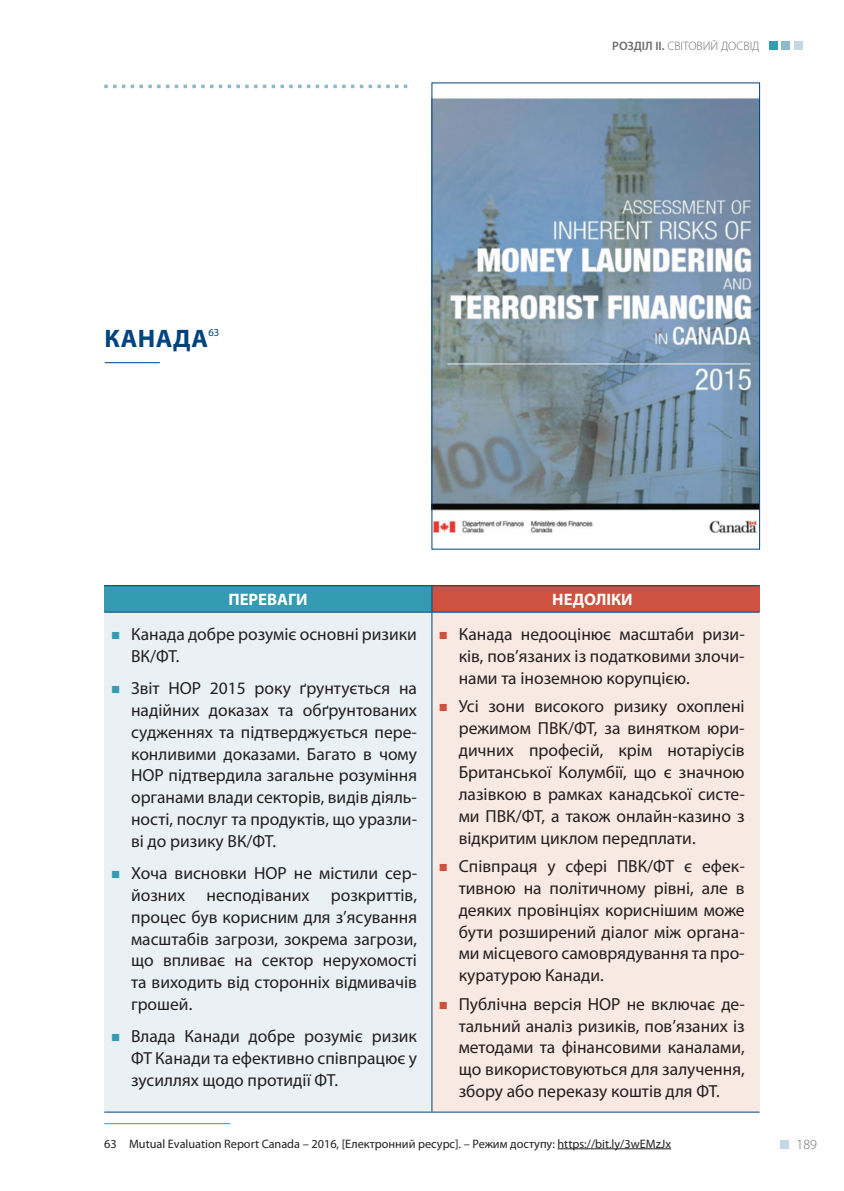
<style>
.page{position:relative;width:844px;height:1191px;background:#fff}
.page>*{position:absolute;margin:0;border:0;box-sizing:border-box;transform-origin:0 0}
.t1{font:700 25.38px "Myriad Pro";letter-spacing:.03em;color:#01437c}
.t2{font:17.5px/21.9px "Myriad Pro";color:#231f20;text-align:justify}
.t3{font:700 16.62px "Myriad Pro";color:#fff}
.t4{font:300 14px "Myriad Pro";color:#6c6d70}
.t5{font:12.25px "Myriad Pro";color:#231f20}
.t6{font:300 12.25px "Myriad Pro";color:#6c6d70}
.t7{font:10.67px "Myriad Pro";color:#01437c}
.s1{font-weight:600}
</style>
<div class="page">
<div style="left:768px;top:41px;width:9px;height:9px;background:#349bb2"></div>
<div style="left:781px;top:41px;width:8px;height:9px;background:#8abacb"></div>
<div style="left:794px;top:41px;width:8px;height:9px;background:#c2d8e2"></div>
<svg style="left:104px;top:85px;width:304px;height:3px"></svg>
<div style="left:780px;top:1140px;width:8px;height:8px;background:#c2d8e2"></div>
<div style="left:104px;top:586px;width:328px;height:26px;background:#349bb2"></div>
<div style="left:432px;top:586px;width:327px;height:26px;background:#ce523f"></div>
<div style="left:104px;top:612px;width:328px;height:500px;background:#eaf1f5"></div>
<div style="left:432px;top:612px;width:327px;height:500px;background:#f8e9e2"></div>
<hr style="left:104px;top:585px;width:328px;height:1px;background:#01437c">
<hr style="left:432px;top:585px;width:327px;height:1px;background:#01437c">
<svg style="left:431px;top:586px;width:1px;height:26px"></svg>
<hr style="left:104px;top:612px;width:328px;height:1px;background:#01437c">
<hr style="left:104px;top:1111px;width:328px;height:1px;background:#01437c">
<hr style="left:432px;top:612px;width:327px;height:1px;background:#01437c">
<hr style="left:431px;top:612px;width:1px;height:499px;background:#01437c">
<hr style="left:432px;top:1111px;width:327px;height:1px;background:#01437c">
<hr style="left:104px;top:1123px;width:126px;height:1px;background:#349bb2">
<hr style="left:557px;top:1148px;width:114px;height:1px;background:#231f20">
<hr style="left:105px;top:362px;width:55px;height:1px;background:#01437c">
<img style="left:433px;top:98px;width:324px;height:435px">
<p class="t6" style="left:612px;top:39px;width:149px"><span class="s1">РОЗДІЛ ІІ.</span> СВІТОВИЙ ДОСВІД</p>
<h1 class="t1" style="left:104px;top:321px;width:105px">КАНАДА</h1>
<p class="t7" style="left:208px;top:326px;width:12px">63</p>
<p class="t3" style="left:228px;top:589px;width:81px">ПЕРЕВАГИ</p>
<p class="t3" style="left:552px;top:589px;width:82px">НЕДОЛІКИ</p>
<p class="t2" style="left:131px;top:623px;width:287px">Канада добре розуміє основні ризики<br>ВК/ФТ.</p>
<p class="t2" style="left:131px;top:677px;width:287px">Звіт НОР 2015 року ґрунтується на надійних доказах та обґрунтованих судженнях та підтверджується пере&shy;конливими доказами. Багато в чому НОР підтвердила загальне розуміння органами влади секторів, видів діяль&shy;ності, послуг та продуктів, що уразли&shy;ві до ризику ВК/ФТ.</p>
<p class="t2" style="left:131px;top:861px;width:287px">Хоча висновки НОР не містили сер&shy;йозних несподіваних розкриттів, процес був корисним для з’ясування масштабів загрози, зокрема загрози, що впливає на сектор нерухомості та виходить від сторонніх відмивачів грошей.</p>
<p class="t2" style="left:131px;top:1025px;width:287px">Влада Канади добре розуміє ризик ФТ Канади та ефективно співпрацює у зусиллях щодо протидії ФТ.</p>
<p class="t2" style="left:458px;top:623px;width:287px">Канада недооцінює масштаби ризи&shy;ків, пов’язаних із податковими злочи&shy;нами та іноземною корупцією.</p>
<p class="t2" style="left:458px;top:695px;width:287px">Усі зони високого ризику охоплені режимом ПВК/ФТ, за винятком юри&shy;дичних професій, крім нотаріусів Британської Колумбії, що є значною лазівкою в рамках канадської систе&shy;ми ПВК/ФТ, а також онлайн-казино з відкритим циклом передплати.</p>
<p class="t2" style="left:458px;top:855px;width:287px">Співпраця у сфері ПВК/ФТ є ефек&shy;тивною на політичному рівні, але в деяких провінціях кориснішим може бути розширений діалог між органа&shy;ми місцевого самоврядування та про&shy;куратурою Канади.</p>
<p class="t2" style="left:458px;top:992px;width:287px">Публічна версія НОР не включає де&shy;тальний аналіз ризиків, пов’язаних із методами та фінансовими каналами, що використовуються для залучення, збору або переказу коштів для ФТ.</p>
<p class="t5" style="left:104px;top:1136px;width:568px">63 Mutual Evaluation Report Canada – 2016, [Електронний ресурс]. – Режим доступу: https://bit.ly/3wEMzJx</p>
<p class="t4" style="left:796px;top:1137px;width:22px">189</p>
</div>
